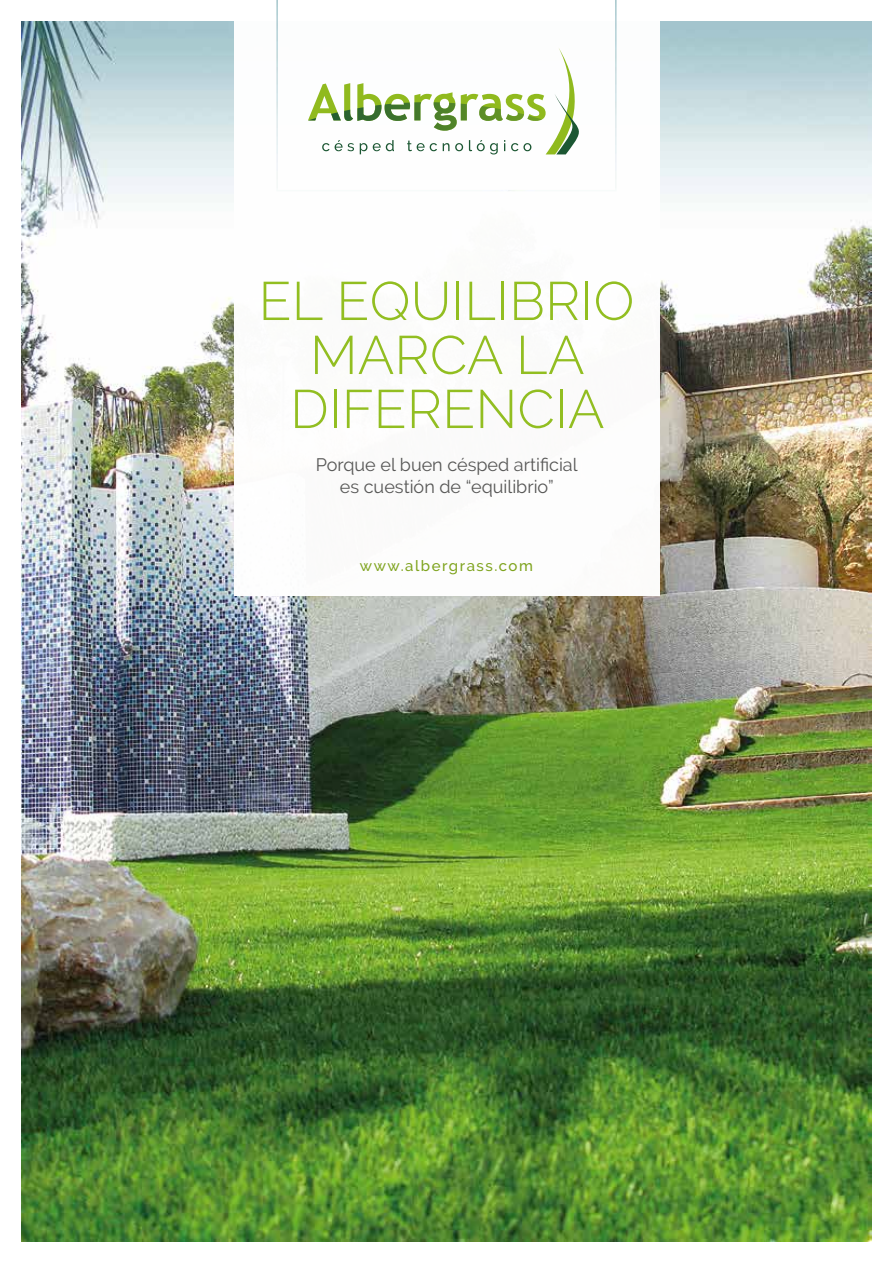
<style>
.page{position:relative;width:893px;height:1263px;background:#fff}
.page>*{position:absolute;margin:0;border:0;box-sizing:border-box;transform-origin:0 0}
.t1{font:300 54px/54px "Raleway";color:#92be21;text-align:center}
.t2{font:18px/21.6px "Raleway";color:#575756;text-align:center}
.t3{font:500 15px "Raleway";letter-spacing:.1em;color:#7ea31d}
</style>
<div class="page">
<img style="left:21px;top:21px;width:851px;height:1221px">
<div style="left:234px;top:0;width:425px;height:595px;background:#fff"></div>
<img style="left:276px;top:0;width:341px;height:191px">
<svg style="left:308px;top:48px;width:277px;height:106px"></svg>
<h1 class="t1" style="left:258px;top:274px;width:377px">EL EQUILIBRIO<br>MARCA LA<br>DIFERENCIA</h1>
<p class="t2" style="left:316px;top:454px;width:263px">Porque el buen césped artificial es cuestión de “equilibrio”</p>
<p class="t3" style="left:360px;top:557px;width:174px">www.albergrass.com</p>
</div>
